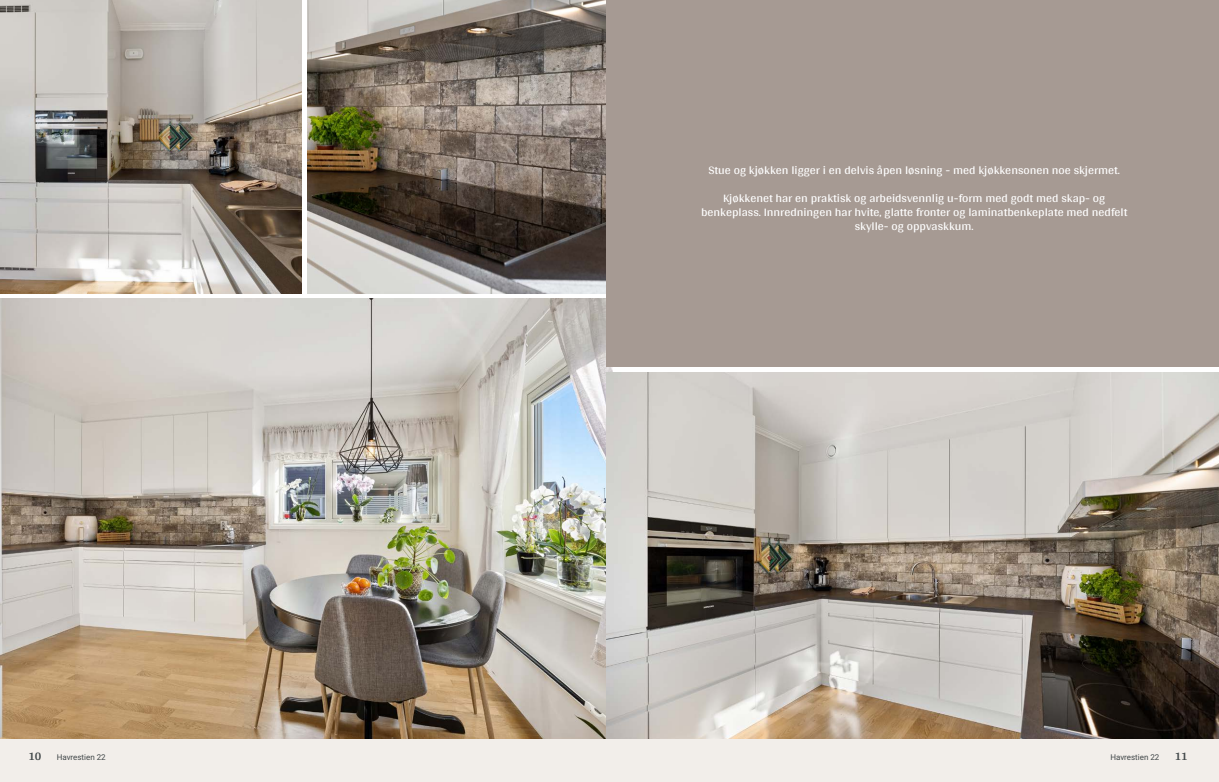
<style>
.page{position:relative;width:1219px;height:782px;background:#fff}
.page>*{position:absolute;margin:0;border:0;box-sizing:border-box;transform-origin:0 0}
.t1{font:12px/14px "Arya";color:#fff;text-align:center}
.t2{font:700 12px "Arya";color:#414749}
.t3{font:8px "Roboto Vitec";color:#414749}
</style>
<div class="page">
<img style="left:0;top:298px;width:612px;height:441px">
<img style="left:0;top:0;width:302px;height:293px">
<img style="left:308px;top:0;width:299px;height:293px">
<div style="left:0;top:739px;width:612px;height:42px;background:#f2eeea"></div>
<img style="left:607px;top:372px;width:612px;height:367px">
<div style="left:607px;top:739px;width:612px;height:42px;background:#f2eeea"></div>
<div style="left:607px;top:0;width:612px;height:367px;background:#a69a93"></div>
<p class="t1" style="left:708px;top:163px;width:413px">Stue og kjøkken ligger i en delvis åpen løsning - med kjøkkensonen noe skjermet.</p>
<p class="t1" style="left:701px;top:191px;width:428px">Kjøkkenet har en praktisk og arbeidsvennlig u‑form med godt med skap- og benkeplass. Innredningen har hvite, glatte fronter og laminatbenkeplate med nedfelt skylle- og oppvaskkum.</p>
<p class="t2" style="left:28px;top:749px;width:15px">10</p>
<p class="t3" style="left:57px;top:751px;width:51px">Havrestien 22</p>
<p class="t3" style="left:1110px;top:751px;width:51px">Havrestien 22</p>
<p class="t2" style="left:1175px;top:749px;width:15px">11</p>
</div>
